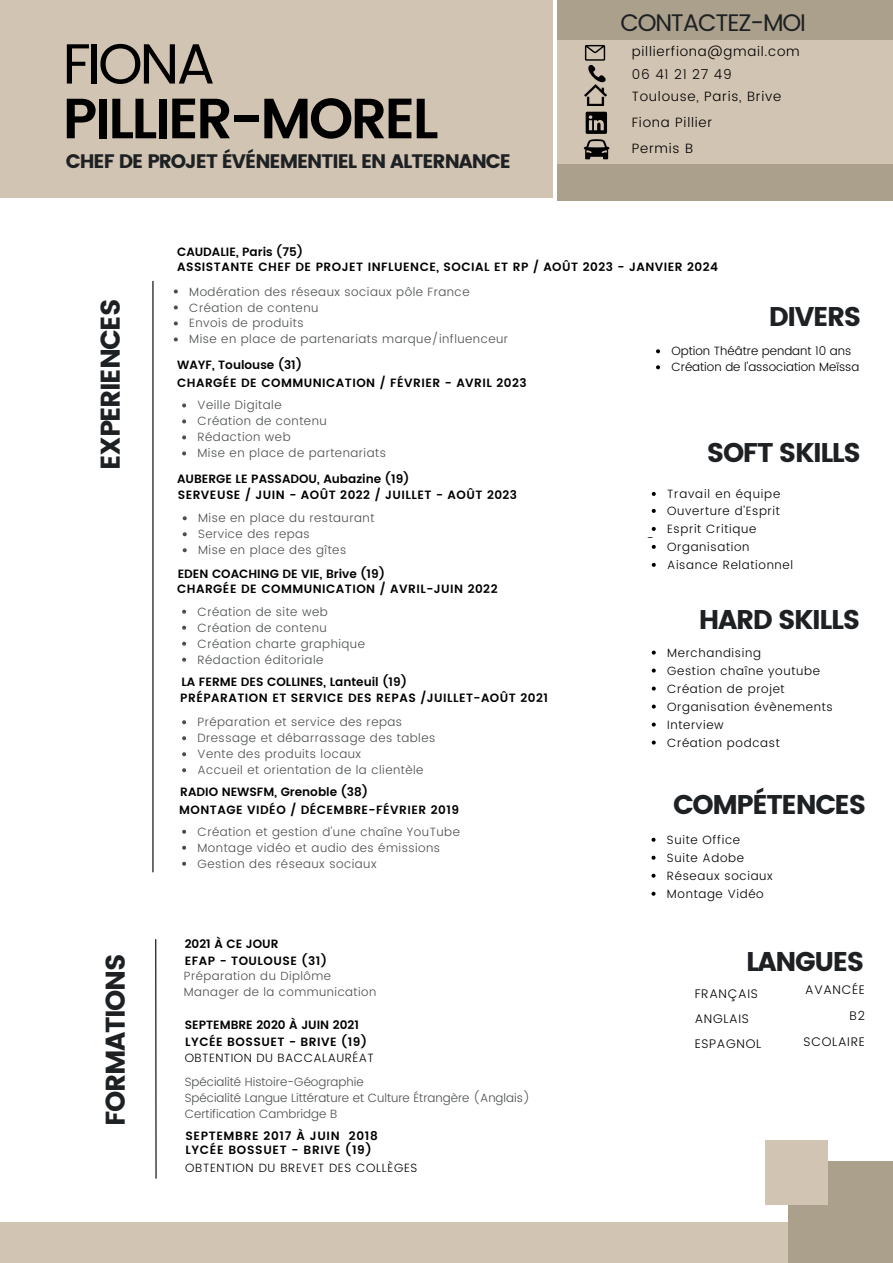
<style>
.page{position:relative;width:893px;height:1263px;background:#fff}
.page>*{position:absolute;margin:0;border:0;box-sizing:border-box;transform-origin:0 0}
.t1{font:600 56.7px "Poppins";letter-spacing:-.05em;color:#000001}
.t2{font:56.7px "Poppins";letter-spacing:-.05em;color:#000001}
.t3{font:27px "Poppins";letter-spacing:-.05em;color:#1e2124}
.t4{font:24px "Poppins";letter-spacing:-.05em;color:#1e2124}
.t5{font:19.5px "Poppins";letter-spacing:-.05em;color:#1e2124}
.t6{font:300 13.5px "Poppins";letter-spacing:.055em;color:#000001}
.t7{font:300 12.45px/26px "Poppins";letter-spacing:.055em;color:#000001;text-align:right}
.t8{font:300 12px/16px "Poppins";letter-spacing:.04em;color:#4b4e50}
.t9{font:600 12px/14.7px "Poppins";letter-spacing:.04em;color:#000001}
.t10{font:300 12px/18px "Poppins";letter-spacing:.055em;color:#000001}
.t11{font:600 12px "Poppins";color:#000001}
.t12{font:300 12px/16px "Poppins";color:#4b4e50}
.t13{font:300 12px/16px "Poppins";color:#000001}
.t14{font:300 11.85px/15.9px "Poppins";letter-spacing:.04em;color:#4b4e50}
</style>
<div class="page">
<div style="left:0;top:0;width:553px;height:197px;background:#d2c4b2"></div>
<div style="left:0;top:1223px;width:893px;height:40px;background:#d2c4b2"></div>
<div style="left:557px;top:0;width:336px;height:200px;background:#aba08b"></div>
<div style="left:557px;top:40px;width:336px;height:124px;background:#d2c4b2"></div>
<div style="left:789px;top:1161px;width:104px;height:102px;background:#aba08b"></div>
<div style="left:766px;top:1141px;width:62px;height:64px;background:#d2c4b2"></div>
<hr style="left:152px;top:281px;width:1px;height:591px;background:#000001">
<hr style="left:155px;top:939px;width:2px;height:239px;background:#000001">
<svg style="left:584px;top:45px;width:21px;height:40px"></svg>
<img style="left:584px;top:85px;width:23px;height:21px">
<svg style="left:584px;top:112px;width:25px;height:47px"></svg>
<svg style="left:182px;top:720px;width:4px;height:4px"></svg>
<svg style="left:182px;top:736px;width:4px;height:4px"></svg>
<svg style="left:182px;top:752px;width:4px;height:4px"></svg>
<svg style="left:182px;top:768px;width:4px;height:4px"></svg>
<svg style="left:652px;top:492px;width:4px;height:4px"></svg>
<svg style="left:652px;top:509px;width:4px;height:4px"></svg>
<svg style="left:652px;top:527px;width:4px;height:4px"></svg>
<svg style="left:652px;top:545px;width:4px;height:4px"></svg>
<svg style="left:652px;top:563px;width:4px;height:4px"></svg>
<svg style="left:651px;top:838px;width:4px;height:4px"></svg>
<svg style="left:651px;top:856px;width:4px;height:4px"></svg>
<svg style="left:651px;top:874px;width:4px;height:4px"></svg>
<svg style="left:651px;top:892px;width:4px;height:4px"></svg>
<svg style="left:182px;top:830px;width:4px;height:4px"></svg>
<svg style="left:182px;top:846px;width:4px;height:4px"></svg>
<svg style="left:182px;top:862px;width:4px;height:4px"></svg>
<svg style="left:652px;top:651px;width:4px;height:4px"></svg>
<svg style="left:652px;top:669px;width:4px;height:4px"></svg>
<svg style="left:652px;top:686px;width:4px;height:4px"></svg>
<svg style="left:652px;top:704px;width:4px;height:4px"></svg>
<svg style="left:652px;top:722px;width:4px;height:4px"></svg>
<svg style="left:652px;top:740px;width:4px;height:4px"></svg>
<svg style="left:182px;top:610px;width:4px;height:4px"></svg>
<svg style="left:182px;top:626px;width:4px;height:4px"></svg>
<svg style="left:182px;top:642px;width:4px;height:4px"></svg>
<svg style="left:182px;top:658px;width:4px;height:4px"></svg>
<svg style="left:183px;top:516px;width:4px;height:4px"></svg>
<svg style="left:183px;top:532px;width:4px;height:4px"></svg>
<svg style="left:183px;top:548px;width:4px;height:4px"></svg>
<svg style="left:656px;top:349px;width:4px;height:4px"></svg>
<svg style="left:656px;top:365px;width:4px;height:4px"></svg>
<svg style="left:182px;top:403px;width:4px;height:4px"></svg>
<svg style="left:182px;top:419px;width:4px;height:4px"></svg>
<svg style="left:182px;top:435px;width:4px;height:4px"></svg>
<svg style="left:182px;top:451px;width:4px;height:4px"></svg>
<svg style="left:174px;top:289px;width:4px;height:4px"></svg>
<svg style="left:174px;top:305px;width:4px;height:4px"></svg>
<svg style="left:174px;top:321px;width:4px;height:4px"></svg>
<svg style="left:174px;top:337px;width:4px;height:4px"></svg>
<h1 class="t2" style="left:63px;top:23px;width:154px">FIONA</h1>
<h1 class="t1" style="left:63px;top:76px;width:377px">PILLIER-MOREL</h1>
<h3 class="t5" style="left:66px;top:150px;width:447px">CHEF DE PROJET ÉVÉNEMENTIEL EN ALTERNANCE</h3>
<h3 class="t4" style="left:620px;top:6px;width:187px">CONTACTEZ-MOI</h3>
<p class="t6" style="left:632px;top:41px;width:169px">pillierfiona@gmail.com</p>
<p class="t6" style="left:632px;top:87px;width:151px">Toulouse, Paris, Brive</p>
<p class="t6" style="left:632px;top:64px;width:101px">06 41 21 27 49</p>
<p class="t6" style="left:632px;top:113px;width:82px">Fiona Pillier</p>
<p class="t6" style="left:632px;top:138px;width:63px">Permis B</p>
<h2 class="t3" style="left:95px;top:470px;width:173px;rotate:-90deg">EXPERIENCES</h2>
<h2 class="t3" style="left:100px;top:1126px;width:174px;rotate:-90deg">FORMATIONS</h2>
<p class="t9" style="left:177px;top:245px;width:542px">CAUDALIE, Paris (75)<br>ASSISTANTE CHEF DE PROJET INFLUENCE, SOCIAL ET RP / AOÛT 2023 - JANVIER 2024</p>
<p class="t8" style="left:189px;top:284px;width:320px">Modération des réseaux sociaux pôle France Création de contenu<br>Envois de produits<br>Mise en place de partenariats marque/influenceur</p>
<h2 class="t3" style="left:769px;top:301px;width:94px">DIVERS</h2>
<p class="t13" style="left:671px;top:343px;width:189px">Option Théâtre pendant 10 ans<br>Création de l'association Meïssa</p>
<p class="t9" style="left:177px;top:357px;width:351px;line-height:17.2px">WAYF, Toulouse (31)<br>CHARGÉE DE COMMUNICATION / FÉVRIER - AVRIL 2023</p>
<p class="t8" style="left:197px;top:398px;width:190px">Veille Digitale<br>Création de contenu<br>Rédaction web<br>Mise en place de partenariats</p>
<h2 class="t3" style="left:707px;top:437px;width:156px">SOFT SKILLS</h2>
<p class="t11" style="left:177px;top:469px;width:234px">AUBERGE LE PASSADOU, Aubazine (19)</p>
<p class="t9" style="left:178px;top:487px;width:341px">SERVEUSE / JUIN - AOÛT 2022 / JUILLET - AOÛT 2023</p>
<p class="t8" style="left:198px;top:510px;width:178px">Mise en place du restaurant<br>Service des repas<br>Mise en place des gîtes</p>
<p class="t11" style="left:178px;top:565px;width:209px">EDEN COACHING DE VIE, Brive (19)</p>
<p class="t9" style="left:177px;top:582px;width:322px">CHARGÉE DE COMMUNICATION / AVRIL-JUIN 2022</p>
<p class="t8" style="left:197px;top:604px;width:169px">Création de site web<br>Création de contenu<br>Création charte graphique<br>Rédaction éditoriale</p>
<p class="t11" style="left:181px;top:673px;width:227px">LA FERME DES COLLINES, Lanteuil (19)</p>
<p class="t9" style="left:180px;top:691px;width:369px">PRÉPARATION ET SERVICE DES REPAS /JUILLET-AOÛT 2021</p>
<p class="t8" style="left:197px;top:714px;width:239px">Préparation et service des repas Dressage et débarrassage des tables Vente des produits locaux<br>Accueil et orientation de la clientèle</p>
<p class="t9" style="left:179px;top:784px;width:281px;line-height:17.4px">RADIO NEWSFM, Grenoble (38)<br>MONTAGE VIDÉO / DÉCEMBRE-FÉVRIER 2019</p>
<p class="t8" style="left:197px;top:824px;width:264px">Création et gestion d'une chaîne YouTube<br>Montage vidéo et audio des émissions<br>Gestion des réseaux sociaux</p>
<p class="t11" style="left:185px;top:934px;width:95px">2021 À CE JOUR</p>
<p class="t9" style="left:185px;top:954px;width:144px">EFAP - TOULOUSE (31)</p>
<p class="t14" style="left:184px;top:968px;width:194px">Préparation du Diplôme<br>Manager de la communication</p>
<p class="t11" style="left:185px;top:1016px;width:176px">SEPTEMBRE 2020 À JUIN 2021</p>
<p class="t9" style="left:185px;top:1035px;width:183px">LYCÉE BOSSUET - BRIVE (19)</p>
<p class="t10" style="left:185px;top:1049px;width:191px">OBTENTION DU BACCALAURÉAT</p>
<p class="t12" style="left:185px;top:1074px;width:347px">Spécialité Histoire-Géographie<br>Spécialité Langue Littérature et Culture Étrangère (Anglais)<br>Certification Cambridge B</p>
<p class="t9" style="left:185px;top:1128px;width:194px">SEPTEMBRE 2017 À JUIN 2018<br>LYCÉE BOSSUET - BRIVE (19)</p>
<p class="t10" style="left:185px;top:1159px;width:234px">OBTENTION DU BREVET DES COLLÈGES</p>
<p class="t10" style="left:647px;top:529px;width:9px">-</p>
<p class="t10" style="left:667px;top:485px;width:115px;line-height:17.5px;text-align:justify">Travail en équipe Ouverture d'Esprit Esprit Critique</p>
<p class="t10" style="left:667px;top:538px;width:128px">Organisation<br>Aisance Relationnel</p>
<h2 class="t3" style="left:699px;top:603px;width:163px">HARD SKILLS</h2>
<p class="t10" style="left:667px;top:644px;width:167px">Merchandising<br>Gestion chaîne youtube<br>Création de projet<br>Organisation évènements<br>Interview<br>Création podcast</p>
<h2 class="t3" style="left:673px;top:788px;width:194px">COMPÉTENCES</h2>
<p class="t10" style="left:667px;top:831px;width:107px">Suite Office<br>Suite Adobe<br>Réseaux sociaux<br>Montage Vidéo</p>
<h2 class="t3" style="left:746px;top:945px;width:120px">LANGUES</h2>
<p class="t7" style="left:695px;top:981px;width:68px;line-height:24.9px;text-align:left">FRANÇAIS<br>ANGLAIS<br>ESPAGNOL</p>
<p class="t7" style="left:804px;top:977px;width:63px">AVANCÉE<br>B2<br>SCOLAIRE</p>
</div>
